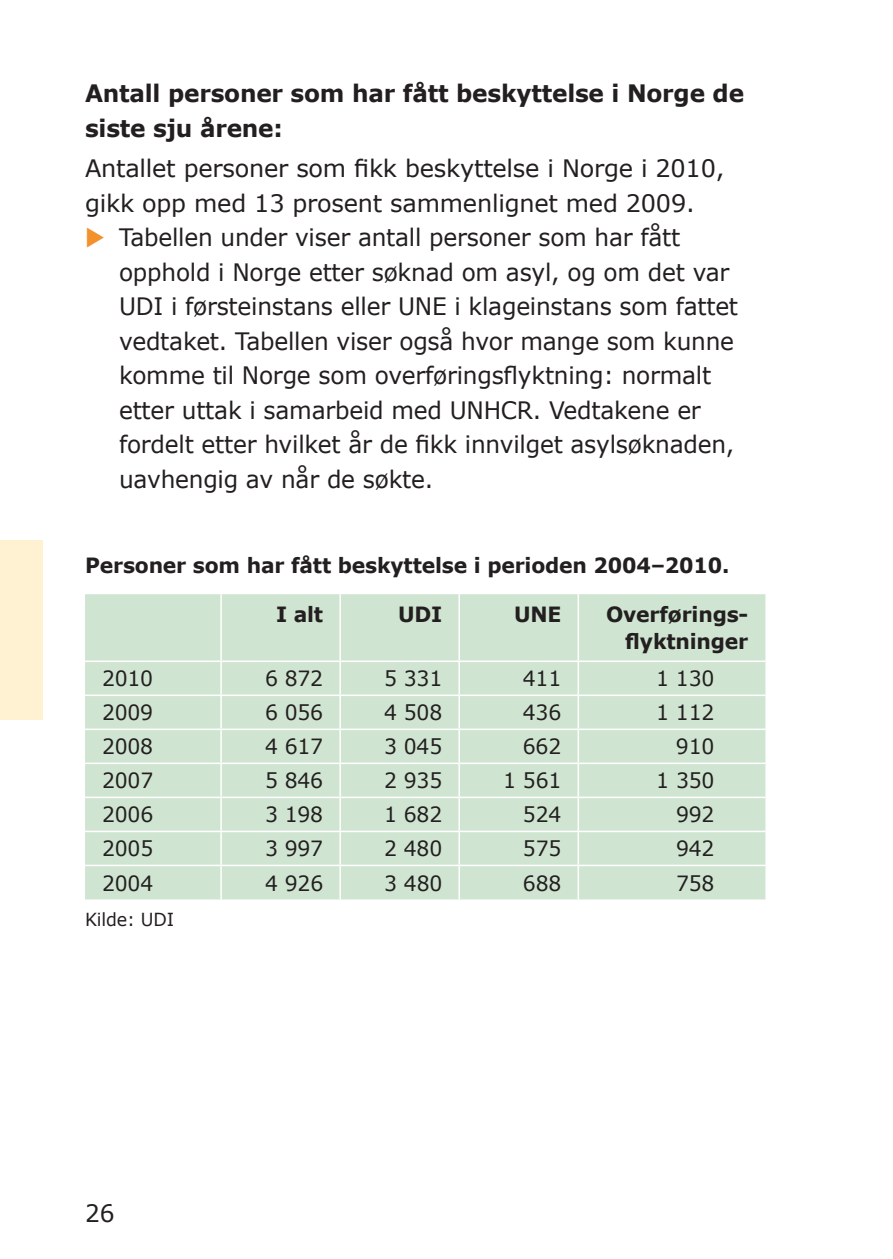
<style>
.page{position:relative;width:893px;height:1259px;background:#fff}
.page>*{position:absolute;margin:0;border:0;box-sizing:border-box;transform-origin:0 0}
.t1{font:24px/34.5px "Verdana";letter-spacing:-.01em;color:#231f20}
.t2{font:700 24px/34.5px "Verdana";letter-spacing:-.01em;color:#231f20}
.t3{font:21px "Verdana";letter-spacing:-.01em;color:#231f20}
.t4{font:700 21px/27px "Verdana";letter-spacing:-.01em;color:#231f20;text-align:right}
.t5{font:18px "Verdana";letter-spacing:-.01em;color:#231f20}
.s1{color:#f3912d}
</style>
<div class="page">
<div style="left:0;top:539px;width:43px;height:180px;background:#fef2d3"></div>
<div style="left:85px;top:594px;width:680px;height:305px;background:#d0e5d1"></div>
<hr style="left:220px;top:594px;width:2px;height:66px;background:#fff">
<hr style="left:339px;top:594px;width:2px;height:66px;background:#fff">
<hr style="left:458px;top:594px;width:2px;height:66px;background:#fff">
<hr style="left:578px;top:594px;width:1px;height:66px;background:#fff">
<hr style="left:85px;top:660px;width:136px;height:2px;background:#fff">
<hr style="left:221px;top:660px;width:119px;height:2px;background:#fff">
<hr style="left:220px;top:662px;width:2px;height:32px;background:#fff">
<hr style="left:340px;top:660px;width:119px;height:2px;background:#fff">
<hr style="left:339px;top:662px;width:2px;height:32px;background:#fff">
<hr style="left:459px;top:660px;width:119px;height:2px;background:#fff">
<hr style="left:458px;top:662px;width:2px;height:32px;background:#fff">
<hr style="left:578px;top:660px;width:187px;height:2px;background:#fff">
<hr style="left:578px;top:662px;width:1px;height:32px;background:#fff">
<hr style="left:85px;top:694px;width:136px;height:2px;background:#fff">
<hr style="left:221px;top:694px;width:119px;height:2px;background:#fff">
<hr style="left:220px;top:696px;width:2px;height:32px;background:#fff">
<hr style="left:340px;top:694px;width:119px;height:2px;background:#fff">
<hr style="left:339px;top:696px;width:2px;height:32px;background:#fff">
<hr style="left:459px;top:694px;width:119px;height:2px;background:#fff">
<hr style="left:458px;top:696px;width:2px;height:32px;background:#fff">
<hr style="left:578px;top:694px;width:187px;height:2px;background:#fff">
<hr style="left:578px;top:696px;width:1px;height:32px;background:#fff">
<hr style="left:85px;top:728px;width:136px;height:2px;background:#fff">
<hr style="left:221px;top:728px;width:119px;height:2px;background:#fff">
<hr style="left:220px;top:730px;width:2px;height:32px;background:#fff">
<hr style="left:340px;top:728px;width:119px;height:2px;background:#fff">
<hr style="left:339px;top:730px;width:2px;height:32px;background:#fff">
<hr style="left:459px;top:728px;width:119px;height:2px;background:#fff">
<hr style="left:458px;top:730px;width:2px;height:32px;background:#fff">
<hr style="left:578px;top:728px;width:187px;height:2px;background:#fff">
<hr style="left:578px;top:730px;width:1px;height:32px;background:#fff">
<hr style="left:85px;top:762px;width:136px;height:2px;background:#fff">
<hr style="left:221px;top:762px;width:119px;height:2px;background:#fff">
<hr style="left:220px;top:764px;width:2px;height:32px;background:#fff">
<hr style="left:340px;top:762px;width:119px;height:2px;background:#fff">
<hr style="left:339px;top:764px;width:2px;height:32px;background:#fff">
<hr style="left:459px;top:762px;width:119px;height:2px;background:#fff">
<hr style="left:458px;top:764px;width:2px;height:32px;background:#fff">
<hr style="left:578px;top:762px;width:187px;height:2px;background:#fff">
<hr style="left:578px;top:764px;width:1px;height:32px;background:#fff">
<hr style="left:85px;top:796px;width:136px;height:2px;background:#fff">
<hr style="left:221px;top:796px;width:119px;height:2px;background:#fff">
<hr style="left:220px;top:798px;width:2px;height:32px;background:#fff">
<hr style="left:340px;top:796px;width:119px;height:2px;background:#fff">
<hr style="left:339px;top:798px;width:2px;height:32px;background:#fff">
<hr style="left:459px;top:796px;width:119px;height:2px;background:#fff">
<hr style="left:458px;top:798px;width:2px;height:32px;background:#fff">
<hr style="left:578px;top:796px;width:187px;height:2px;background:#fff">
<hr style="left:578px;top:798px;width:1px;height:32px;background:#fff">
<hr style="left:85px;top:830px;width:136px;height:2px;background:#fff">
<hr style="left:221px;top:830px;width:119px;height:2px;background:#fff">
<hr style="left:220px;top:832px;width:2px;height:32px;background:#fff">
<hr style="left:340px;top:830px;width:119px;height:2px;background:#fff">
<hr style="left:339px;top:832px;width:2px;height:32px;background:#fff">
<hr style="left:459px;top:830px;width:119px;height:2px;background:#fff">
<hr style="left:458px;top:832px;width:2px;height:32px;background:#fff">
<hr style="left:578px;top:830px;width:187px;height:2px;background:#fff">
<hr style="left:578px;top:832px;width:1px;height:32px;background:#fff">
<hr style="left:85px;top:864px;width:136px;height:2px;background:#fff">
<hr style="left:221px;top:864px;width:119px;height:2px;background:#fff">
<hr style="left:220px;top:866px;width:2px;height:33px;background:#fff">
<hr style="left:340px;top:864px;width:119px;height:2px;background:#fff">
<hr style="left:339px;top:866px;width:2px;height:33px;background:#fff">
<hr style="left:459px;top:864px;width:119px;height:2px;background:#fff">
<hr style="left:458px;top:866px;width:2px;height:33px;background:#fff">
<hr style="left:578px;top:864px;width:187px;height:2px;background:#fff">
<hr style="left:578px;top:866px;width:1px;height:33px;background:#fff">
<p class="t2" style="left:85px;top:76px;width:661px">Antall personer som har fått beskyttelse i Norge de siste sju årene:</p>
<p class="t1" style="left:85px;top:151px;width:641px">Antallet personer som fikk beskyttelse i Norge i 2010, gikk opp med 13 prosent sammenlignet med 2009.</p>
<p class="t1" style="left:119px;top:220px;width:621px;text-indent:-34px"><span class="s1">◆</span> Tabellen under viser antall personer som har fått opphold i Norge etter søknad om asyl, og om det var UDI i førsteinstans eller UNE i klageinstans som fattet vedtaket. Tabellen viser også hvor mange som kunne komme til Norge som overføringsflyktning: normalt etter uttak i samarbeid med UNHCR. Vedtakene er fordelt etter hvilket år de fikk innvilget asylsøknaden, uavhengig av når de søkte.</p>
<p class="t4" style="left:85px;top:552px;width:646px">Personer som har fått beskyttelse i perioden 2004–2010.</p>
<p class="t4" style="left:276px;top:601px;width:49px">I alt</p>
<p class="t4" style="left:398px;top:601px;width:46px">UDI</p>
<p class="t4" style="left:514px;top:601px;width:49px">UNE</p>
<p class="t4" style="left:606px;top:601px;width:144px">Overførings&shy;flyktninger</p>
<p class="t3" style="left:102px;top:665px;width:53px">2010</p>
<p class="t3" style="left:265px;top:665px;width:60px">6 872</p>
<p class="t3" style="left:384px;top:665px;width:60px">5 331</p>
<p class="t3" style="left:523px;top:665px;width:40px">411</p>
<p class="t3" style="left:656px;top:665px;width:60px">1 130</p>
<p class="t3" style="left:102px;top:699px;width:53px">2009</p>
<p class="t3" style="left:265px;top:699px;width:60px">6 056</p>
<p class="t3" style="left:384px;top:699px;width:60px">4 508</p>
<p class="t3" style="left:523px;top:699px;width:40px">436</p>
<p class="t3" style="left:656px;top:699px;width:60px">1 112</p>
<p class="t3" style="left:102px;top:733px;width:53px">2008</p>
<p class="t3" style="left:265px;top:733px;width:60px">4 617</p>
<p class="t3" style="left:384px;top:733px;width:60px">3 045</p>
<p class="t3" style="left:523px;top:733px;width:40px">662</p>
<p class="t3" style="left:676px;top:733px;width:40px">910</p>
<p class="t3" style="left:102px;top:767px;width:53px">2007</p>
<p class="t3" style="left:265px;top:767px;width:60px">5 846</p>
<p class="t3" style="left:384px;top:767px;width:60px">2 935</p>
<p class="t3" style="left:503px;top:767px;width:60px">1 561</p>
<p class="t3" style="left:656px;top:767px;width:60px">1 350</p>
<p class="t3" style="left:102px;top:801px;width:53px">2006</p>
<p class="t3" style="left:265px;top:801px;width:60px">3 198</p>
<p class="t3" style="left:384px;top:801px;width:60px">1 682</p>
<p class="t3" style="left:523px;top:801px;width:40px">524</p>
<p class="t3" style="left:676px;top:801px;width:40px">992</p>
<p class="t3" style="left:102px;top:835px;width:53px">2005</p>
<p class="t3" style="left:265px;top:835px;width:60px">3 997</p>
<p class="t3" style="left:384px;top:835px;width:60px">2 480</p>
<p class="t3" style="left:523px;top:835px;width:40px">575</p>
<p class="t3" style="left:676px;top:835px;width:40px">942</p>
<p class="t3" style="left:102px;top:870px;width:53px">2004</p>
<p class="t3" style="left:265px;top:870px;width:60px">4 926</p>
<p class="t3" style="left:384px;top:870px;width:60px">3 480</p>
<p class="t3" style="left:523px;top:870px;width:40px">688</p>
<p class="t3" style="left:676px;top:870px;width:40px">758</p>
<p class="t5" style="left:85px;top:908px;width:91px">Kilde: UDI</p>
<p class="t1" style="left:85px;top:1196px;width:31px">26</p>
</div>
